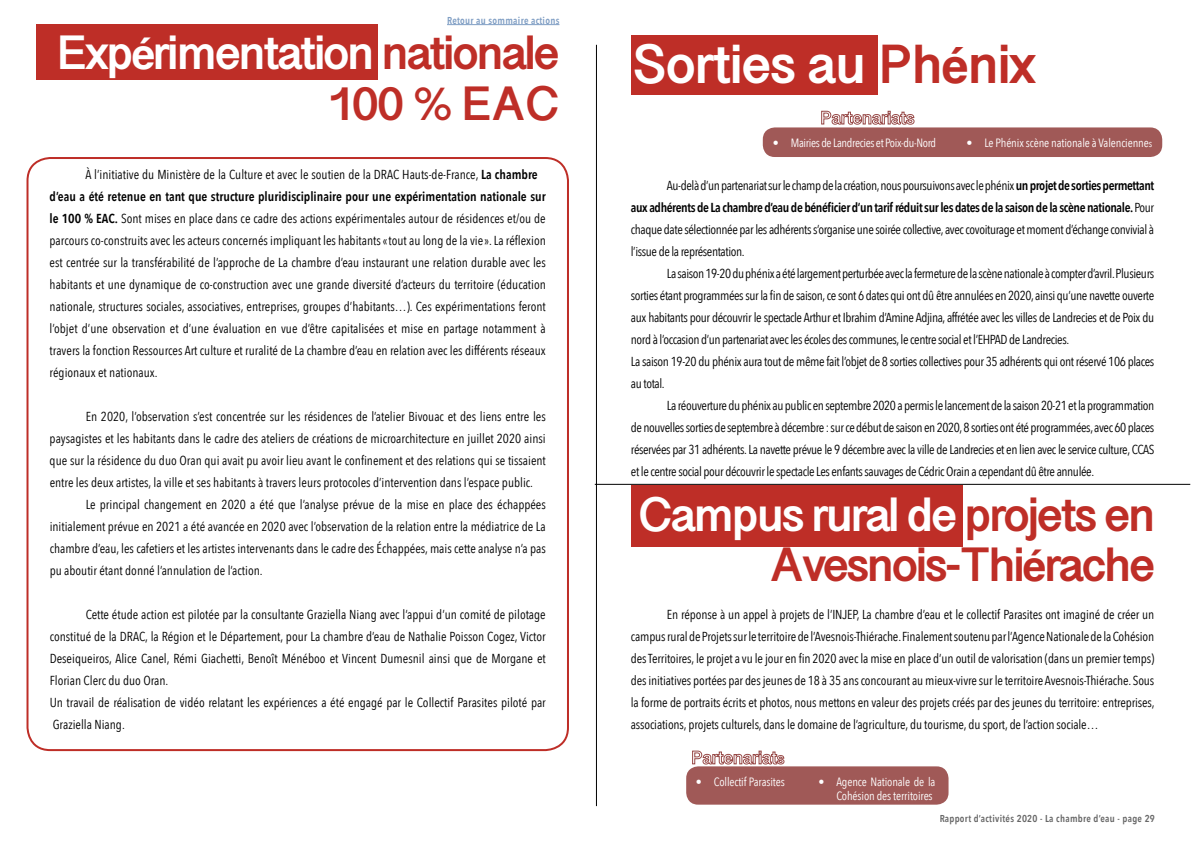
<style>
.page{position:relative;width:1191px;height:842px;background:#fff}
.page>*{position:absolute;margin:0;border:0;box-sizing:border-box;transform-origin:0 0}
.t1{font:700 48px "Oriya Sangam MN";letter-spacing:-.01em;color:#fff}
.t2{font:700 42px/50.4px "Oriya Sangam MN";letter-spacing:-.04em;color:#be2e27;text-align:right}
.t3{font:13px/22px "Avenir Next Condensed";color:#000;text-align:justify}
.t4{font:13px/22px "Avenir Next Condensed";letter-spacing:-.03em;color:#000}
.t5{font:12px/14.4px "Avenir Next Condensed";letter-spacing:-.01em;color:#fff;text-align:right}
.t6{font:12px "Avenir Next Condensed";letter-spacing:-.03em;color:#fff}
.t7{font:600 10px "Avenir Next Condensed";letter-spacing:.03em;color:#000}
.t8{font:600 10px "Avenir Next Condensed";letter-spacing:.03em;color:#275b9b}
.s1{color:#fff}
.s2{font-family:"Helvetica";color:#fff}
.s3{font-weight:600}
.s4{color:#be2e27}
.s5{font-family:"Helvetica";color:#be2e27}
.s6{font-size:10px}
.s7{font-family:"Helvetica"}
</style>
<div class="page">
<hr style="left:595px;top:484px;width:595px;height:1px;background:#000">
<hr style="left:596px;top:45px;width:1px;height:761px;background:#000">
<hr style="left:447px;top:24px;width:112px;height:1px;background:#275b9b">
<div style="left:27px;top:157px;width:542px;height:594px;border:2px solid #be2e27;border-radius:23px"></div>
<div style="left:631px;top:485px;width:331px;height:61px;background:#be2e27"></div>
<div style="left:686px;top:766px;width:262px;height:39px;background:#a05957;border-radius:12px"></div>
<svg style="left:692px;top:750px;width:92px;height:15px"></svg>
<div style="left:631px;top:35px;width:247px;height:60px;background:#be2e27"></div>
<div style="left:763px;top:127px;width:399px;height:30px;background:#a05957;border-radius:12px"></div>
<svg style="left:821px;top:111px;width:93px;height:14px"></svg>
<div style="left:36px;top:24px;width:341px;height:56px;background:#be2e27"></div>
<p class="t8" style="left:447px;top:12px;width:114px">Retour au sommaire actions</p>
<h2 class="t2" style="left:56px;top:31px;width:505px"><span class="s1">Exp</span><span class="s2">é</span><span class="s1">rimentation</span> nationale<br>100 % EAC</h2>
<p class="t3" style="left:50px;top:163px;width:498px;text-align:left;text-indent:36px">À l’initiative du Ministère de la Culture et avec le soutien de la DRAC Hauts-de-France, <span class="s3">La chambre d’eau a été retenue en tant que structure pluridisciplinaire pour une expérimentation nationale sur le 100 % EAC.</span> Sont mises en place dans ce cadre des actions expérimentales autour de résidences et/ou de parcours co-construits avec les acteurs concernés impliquant les habitants«tout au long de la vie».La réflexion est centrée sur la transférabilité de l’approche de La chambre d’eau instaurant une relation durable avec les habitants et une dynamique de co-construction avec une grande diversité d’acteurs du territoire (éducation nationale, structures sociales, associatives, entreprises, groupes d’habitants…). Ces expérimentations feront l’objet d’une observation et d’une évaluation en vue d’être capitalisées et mise en partage notamment à travers la fonction Ressources Art culture et ruralité de La chambre d’eau en relation avec les différents réseaux régionaux et nationaux.</p>
<p class="t3" style="left:86px;top:405px;width:461px">En 2020, l’observation s’est concentrée sur les résidences de l’atelier Bivouac et des liens entre les</p>
<p class="t3" style="left:50px;top:427px;width:497px">paysagistes et les habitants dans le cadre des ateliers de créations de microarchitecture en juillet 2020 ainsi</p>
<p class="t3" style="left:50px;top:449px;width:498px">que sur la résidence du duo Oran qui avait pu avoir lieu avant le confinement et des relations qui se tissaient</p>
<p class="t3" style="left:50px;top:471px;width:485px">entre les deux artistes, la ville et ses habitants à travers leurs protocoles d’intervention dans l’espace public.</p>
<p class="t3" style="left:86px;top:493px;width:462px">Le principal changement en 2020 a été que l’analyse prévue de la mise en place des échappées</p>
<p class="t3" style="left:50px;top:515px;width:497px">initialement prévue en 2021 a été avancée en 2020 avec l’observation de la relation entre la médiatrice de La</p>
<p class="t3" style="left:50px;top:537px;width:497px">chambre d’eau, les cafetiers et les artistes intervenants dans le cadre des Échappées, mais cette analyse n’a pas</p>
<p class="t3" style="left:50px;top:559px;width:214px">pu aboutir étant donné l’annulation de l’action.</p>
<p class="t3" style="left:50px;top:603px;width:498px;text-align:left;text-indent:36px">Cette étude action est pilotée par la consultante Graziella Niang avec l’appui d’un comité de pilotage constitué de la DRAC, la Région et le Département, pour La chambre d’eau de Nathalie Poisson Cogez, Victor Deseiqueiros, Alice Canel, Rémi Giachetti, Benoît Ménéboo et Vincent Dumesnil ainsi que de Morgane et Florian Clerc du duo Oran.<br>Un travail de réalisation de vidéo relatant les expériences a été engagé par le Collectif Parasites piloté par Graziella Niang.</p>
<h1 class="t1" style="left:632px;top:31px;width:405px">Sorties au <span class="s4">Ph</span><span class="s5">é</span><span class="s4">nix</span></h1>
<p class="t6" style="left:773px;top:132px;width:165px">• Mairies de Landrecies et Poix-du-Nord</p>
<p class="t5" style="left:966px;top:135px;width:187px">• Le Phénix scène nationale à Valencienne<span class="s6">s</span></p>
<p class="t3" style="left:631px;top:174px;width:525px;text-indent:36px">Au-delà d’un partenariat sur le champ de la création, nous poursuivons avec le phénix <span class="s3">un projet de sorties permettant aux adhérents de La chambre d’eau de bénéficier d’un tarif réduit sur les dates de la saison de la scène nationale.</span> Pour chaque date sélectionnée par les adhérents s’organise une soirée collective, avec covoiturage et moment d’échange convivial à l’issue de la représentation.</p>
<p class="t4" style="left:631px;top:262px;width:525px;text-indent:36px">La saison 19-20 du phénix a été largement perturbée avec la fermeture de la scène nationale à compter d’avril. Plusieurs sorties étant programmées sur la fin de saison,ce sont 6 dates qui ont dû être annulées en 2020, ainsi qu’une navette ouverte aux habitants pour découvrir le spectacle Arthur et Ibrahim d’Amine Adjina, affrétée avec les villes de Landrecies et de Poix du nord à l’occasion d’un partenariat avec les écoles des communes, le centre social et l’EHPAD de Landrecies.<br>La saison 19-20 du phénix aura tout de même fait l’objet de 8 sorties collectives pour 35 adhérents qui ont réservé 106 places au total.</p>
<p class="t3" style="left:631px;top:394px;width:525px;text-indent:36px">La réouverture du phénix au public en septembre 2020 a permis le lancement de la saison 20-21 et la programmation de nouvelles sorties de septembre à décembre : sur ce début de saison en 2020, 8 sorties ont été programmées, avec 60 places réservées par 31 adhérents. La navette prévue le 9 décembre avec la ville de Landrecies et en lien avec le service culture, CCAS et le centre social pour découvrirle spectacle Les enfants sauvages de Cédric Orain a cependant dû être annulée.</p>
<h2 class="t2" style="left:637px;top:492px;width:519px"><span class="s1">Campus rural de</span> projets en<br>Avesnois-Thi<span class="s7">é</span>rache</h2>
<p class="t3" style="left:631px;top:603px;width:525px;text-indent:36px">En réponse à un appel à projets de l’INJEP, La chambre d’eau et le collectif Parasites ont imaginé de créer un campus rural de Projets sur le territoire de l’Avesnois-Thiérache. Finalement soutenu par l’Agence Nationale de la Cohésion desTerritoires, le projet a vu le jour en fin 2020 avec la mise en place d’un outil de valorisation (dans un premier temps) des initiatives portées par des jeunes de 18 à 35 ans concourant au mieux-vivre sur le territoire Avesnois-Thiérache. Sous la forme de portraits écrits et photos, nous mettons en valeur des projets créés par des jeunes du territoire: entreprises, associations, projets culturels, dans le domaine de l’agriculture, du tourisme, du sport, de l’action sociale…</p>
<p class="t5" style="left:696px;top:774px;width:90px">• Collectif Parasites</p>
<p class="t5" style="left:818px;top:774px;width:118px">• Agence Nationale de la<br>Cohésion des territoires</p>
<p class="t7" style="left:939px;top:809px;width:217px">Rapport d’activités 2020 - La chambre d’eau - page 29</p>
</div>
